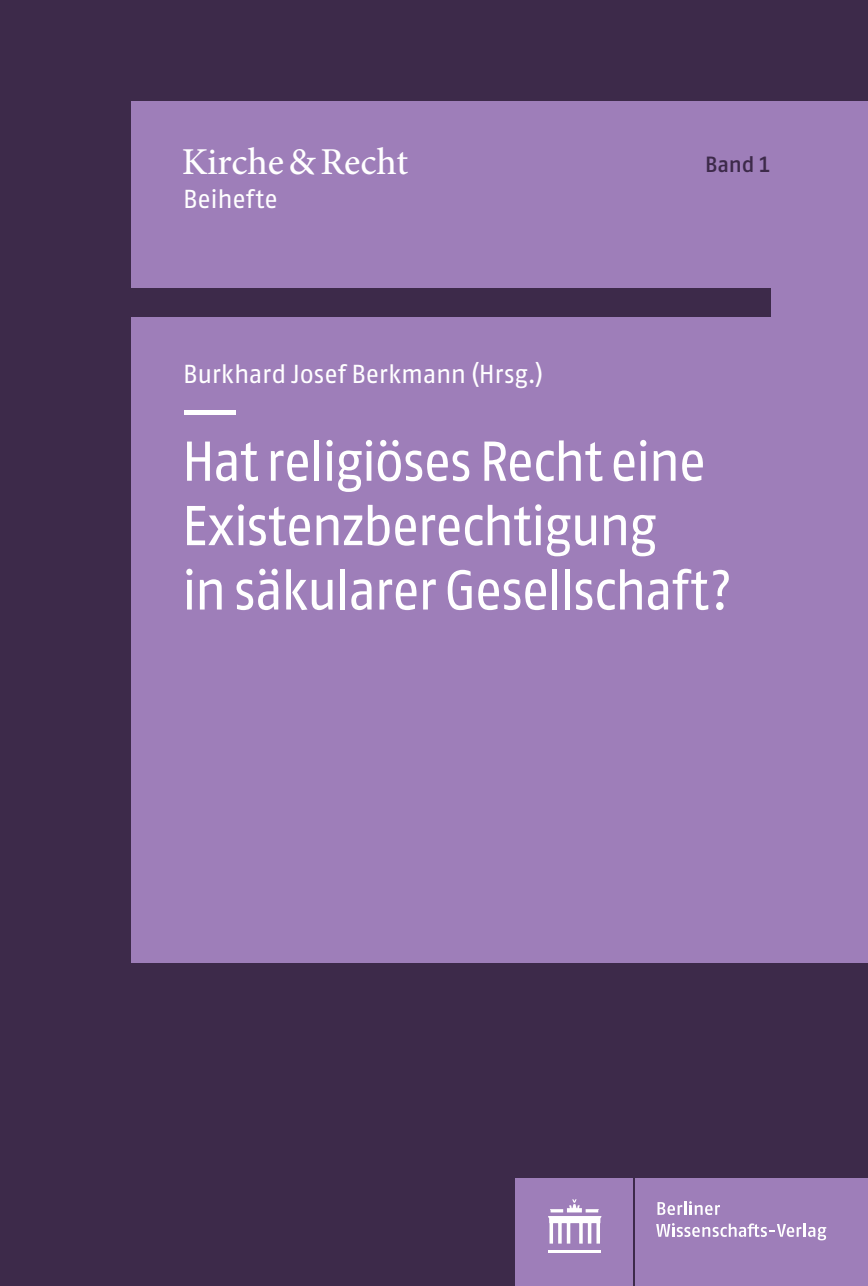
<style>
.page{position:relative;width:868px;height:1286px;background:#fff}
.page>*{position:absolute;margin:0;border:0;box-sizing:border-box;transform-origin:0 0}
.t1{font:56px/64.4px "Fago Pro";letter-spacing:-.035em;color:#fff;scale:.95 1}
.t2{font:500 38px "Minion Pro";color:#fff}
.t3{font:26px "Fago Pro";letter-spacing:-.01em;color:#fff}
.t4{font:500 22px "Fago Pro";color:#3d2a4a}
.t5{font:18.2px "Fago Pro";color:#fff;scale:3.39 1}
</style>
<div class="page">
<div style="left:0;top:0;width:867px;height:1286px;background:#3d2a4a"></div>
<div style="left:131px;top:101px;width:736px;height:216px;background:#9e7eb9"></div>
<div style="left:131px;top:317px;width:736px;height:646px;background:#9e7eb9"></div>
<div style="left:130px;top:288px;width:641px;height:29px;background:#3d2a4a"></div>
<div style="left:635px;top:1178px;width:232px;height:108px;background:#9e7eb9"></div>
<div style="left:516px;top:1178px;width:117px;height:108px;background:#9e7eb9"></div>
<hr style="left:548px;top:1250px;width:53px;height:3px;background:#fff">
<svg style="left:548px;top:1199px;width:53px;height:45px"></svg>
<svg style="left:658px;top:1201px;width:62px;height:14px"></svg>
<svg style="left:656px;top:1223px;width:170px;height:17px"></svg>
<p class="t2" style="left:182px;top:139px;width:228px">Kirche &amp; Recht</p>
<p class="t3" style="left:183px;top:189px;width:96px">Beihefte</p>
<p class="t4" style="left:705px;top:157px;width:67px">Band 1</p>
<p class="t3" style="left:183px;top:364px;width:362px">Burkhard Josef Berkmann (Hrsg.)</p>
<p class="t5" style="left:185px;top:406px;width:16px">━</p>
<p class="t1" style="left:182px;top:433px;width:581px">Hat religiöses Recht eine<br>Existenzberechtigung<br>in säkularer Gesellschaft ?</p>
</div>
